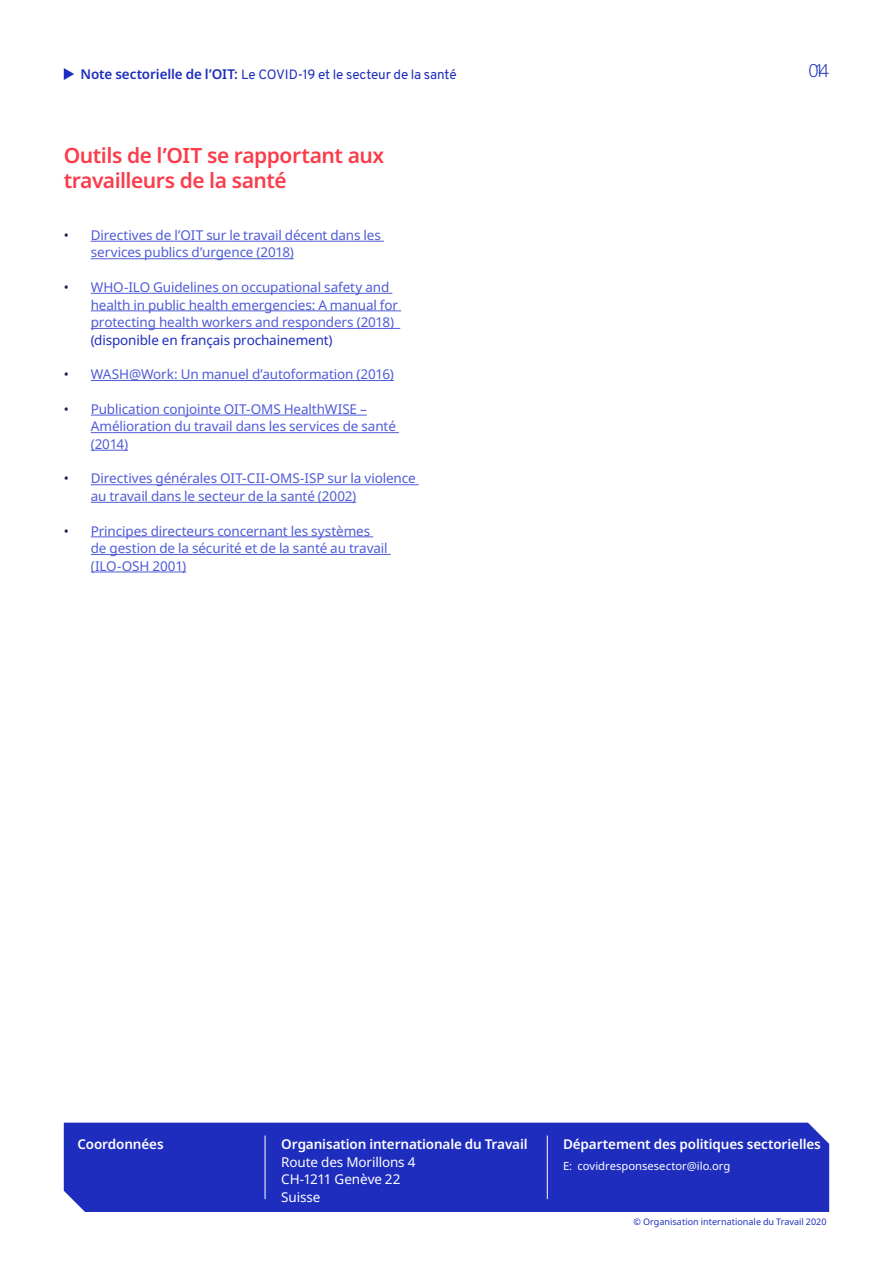
<style>
.page{position:relative;width:893px;height:1263px;background:#fff}
.page>*{position:absolute;margin:0;border:0;box-sizing:border-box;transform-origin:0 0}
.Briefing_A4_-_Body{font:600 21px/25.5px "Noto Sans";letter-spacing:-.025em;color:#fa3c4b}
.t1{font:300 18px "Noto Sans";color:#1e2dbe}
.t2{font:13.5px/17.5px "Noto Sans";letter-spacing:-.01em;color:#4f5cd6}
.Briefing_A4_-_contac{font:600 13.5px/17.5px "Noto Sans";letter-spacing:-.01em;color:#fff}
.Briefing_A4_-_Subhea{font:13.5px "Overpass";letter-spacing:-.01em;color:#1e2dbe}
.Briefing_A4_-_contac-2{font:13.5px/17.5px "Noto Sans";letter-spacing:-.01em;color:#fff}
.Briefing_A4_-_Body-2{font:600 13.5px "Noto Sans";letter-spacing:-.01em;color:#fff}
.Briefing_A4_-_contac-3{font:11.25px "Noto Sans";color:#fff}
.Briefing_A4_-_contac-4{font:9px "Noto Sans";letter-spacing:.005em;color:#1e2dbe}
.s1{font-family:"Noto Sans";font-weight:600}
.s2{color:#2c1b4d}
.s3{color:#1e2dbe}
.s4{font-weight:400}
</style>
<div class="page">
<div style="left:64px;top:1123px;width:765px;height:89px;background:#1e2dbe"></div>
<hr style="left:547px;top:1135px;width:1px;height:64px;background:#fff">
<hr style="left:265px;top:1135px;width:1px;height:64px;background:#fff">
<svg style="left:64px;top:68px;width:10px;height:12px"></svg>
<hr style="left:91px;top:241px;width:293px;height:1px;background:#4f5cd6">
<hr style="left:91px;top:258px;width:203px;height:1px;background:#4f5cd6">
<hr style="left:91px;top:293px;width:301px;height:1px;background:#4f5cd6">
<hr style="left:91px;top:310px;width:310px;height:1px;background:#4f5cd6">
<hr style="left:91px;top:328px;width:309px;height:1px;background:#4f5cd6">
<hr style="left:91px;top:380px;width:303px;height:1px;background:#4f5cd6">
<hr style="left:91px;top:415px;width:276px;height:1px;background:#4f5cd6">
<hr style="left:91px;top:432px;width:308px;height:1px;background:#4f5cd6">
<hr style="left:91px;top:450px;width:37px;height:1px;background:#4f5cd6">
<hr style="left:91px;top:484px;width:328px;height:1px;background:#4f5cd6">
<hr style="left:91px;top:502px;width:265px;height:1px;background:#4f5cd6">
<hr style="left:91px;top:536px;width:282px;height:1px;background:#4f5cd6">
<hr style="left:91px;top:554px;width:300px;height:1px;background:#4f5cd6">
<hr style="left:91px;top:572px;width:95px;height:1px;background:#4f5cd6">
<p class="Briefing_A4_-_Subhea" style="left:80px;top:64px;width:378px"><span class="s1">Note sectorielle de l’OIT:</span> Le COVID-19 et le secteur de la santé</p>
<p class="Briefing_A4_-_Body" style="left:64px;top:143px;width:322px">Outils de l’OIT se rapportant aux travailleurs de la santé</p>
<p class="t2" style="left:91px;top:226px;width:292px;text-indent:-27px"><span class="s2">•</span> Directives de l’OIT sur le travail décent dans les services publics d’urgence (2018)</p>
<p class="t2" style="left:91px;top:279px;width:309px;text-indent:-27px"><span class="s2">•</span> WHO-ILO Guidelines on occupational safety and health in public health emergencies: A manual for protecting health workers and responders (2018) <span class="s3">(disponible en français prochainement)</span></p>
<p class="t2" style="left:64px;top:366px;width:332px"><span class="s2">•</span> WASH@Work: Un manuel d’autoformation (2016)</p>
<p class="t2" style="left:91px;top:400px;width:307px;text-indent:-27px"><span class="s2">•</span> Publication conjointe OIT-OMS HealthWISE –<br>Amélioration du travail dans les services de santé (2014)</p>
<p class="t2" style="left:91px;top:470px;width:326px;text-indent:-27px"><span class="s2">•</span> Directives générales OIT-CII-OMS-ISP sur la violence au travail dans le secteur de la santé (2002)</p>
<p class="t2" style="left:91px;top:522px;width:298px;text-indent:-27px"><span class="s2">•</span> Principes directeurs concernant les systèmes de gestion de la sécurité et de la santé au travail (ILO-OSH 2001)</p>
<h2 class="t1" style="left:808px;top:57px;width:22px">014</h2>
<p class="Briefing_A4_-_Body-2" style="left:77px;top:1135px;width:88px">Coordonnées</p>
<p class="Briefing_A4_-_contac" style="left:281px;top:1136px;width:248px">Organisation internationale du Travail<br><span class="s4">Route des Morillons 4</span></p>
<p class="Briefing_A4_-_contac-2" style="left:281px;top:1171px;width:121px">CH-1211 Genève 22<br>Suisse</p>
<p class="Briefing_A4_-_contac" style="left:563px;top:1136px;width:259px">Département des politiques sectorielles</p>
<p class="Briefing_A4_-_contac-3" style="left:563px;top:1158px;width:169px">E: covidresponsesector@ilo.org</p>
<p class="Briefing_A4_-_contac-4" style="left:634px;top:1215px;width:194px">© Organisation internationale du Travail 2020</p>
</div>
